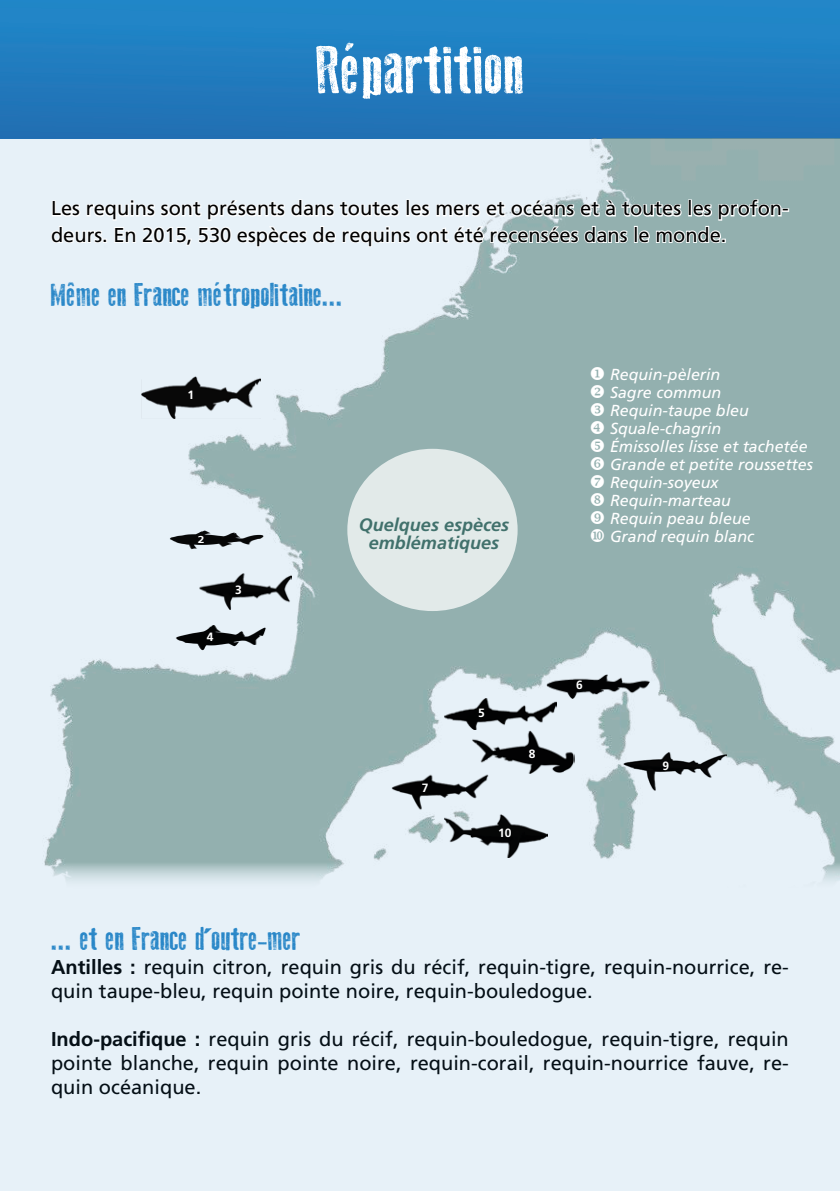
<style>
.page{position:relative;width:840px;height:1191px;background:#fff}
.page>*{position:absolute;margin:0;border:0;box-sizing:border-box;transform-origin:0 0}
.t1{font:68px "Old Press";color:#fff}
.t2{font:32px "Old Press";color:#2987c8}
.t3{font:20px/24px "Frutiger";color:#000}
.t4{font:italic 700 18px/18px "Frutiger";color:#41716c;text-align:center}
.t5{font:italic 16px/18px "Frutiger";color:#fff}
.t6{font:700 12px "Frutiger";color:#fff}
.t7{font:700 10px "Frutiger";color:#fff;scale:1.19 1}
.s1{font-weight:700}
</style>
<div class="page">
<img style="left:0;top:0;width:839px;height:138px">
<div style="left:0;top:138px;width:839px;height:1053px;background:#e7f1f8"></div>
<img style="left:22px;top:138px;width:817px;height:743px">
<img style="left:200px;top:573px;width:91px;height:36px">
<img style="left:141px;top:376px;width:119px;height:43px">
<img style="left:174px;top:624px;width:92px;height:28px">
<img style="left:169px;top:528px;width:95px;height:22px">
<img style="left:444px;top:814px;width:103px;height:44px">
<img style="left:471px;top:731px;width:103px;height:42px">
<img style="left:390px;top:770px;width:100px;height:44px">
<img style="left:623px;top:752px;width:103px;height:38px">
<img style="left:546px;top:674px;width:103px;height:24px">
<img style="left:444px;top:698px;width:111px;height:32px">
<div style="left:347px;top:449px;width:170px;height:162px;background:#e2eae9;border-radius:50%"></div>
<svg style="left:50px;top:198px;width:738px;height:50px"></svg>
<div style="left:590px;top:403px;width:13px;height:139px;background:#93b0af"></div>
<h1 class="t1" style="left:316px;top:32px;width:209px">Répartition</h1>
<p class="t3" style="left:51px;top:195px;width:739px;line-height:26.4px">Les requins sont présents dans toutes les mers et océans et à toutes les profon&shy;deurs. En 2015, 530 espèces de requins ont été recensées dans le monde.</p>
<h2 class="t2" style="left:51px;top:276px;width:293px">Même en France métropolitaine...</h2>
<p class="t6" style="left:187px;top:387px;width:8px">1</p>
<p class="t7" style="left:197px;top:533px;width:7px">2</p>
<p class="t6" style="left:207px;top:630px;width:8px">4</p>
<p class="t6" style="left:235px;top:582px;width:8px">3</p>
<p class="t4" style="left:359px;top:515px;width:152px">Quelques espèces emblématiques</p>
<p class="t5" style="left:589px;top:365px;width:132px">◆ Requin-pèlerin</p>
<p class="t5" style="left:609px;top:383px;width:204px;text-indent:-20px">❖ Sagre commun<br>Requin-taupe bleu<br>Squale-chagrin<br>Émissolles lisse et tachetée<br>Grande et petite roussettes<br>Requin-soyeux<br>Requin-marteau<br>Requin peau bleue<br>Grand requin blanc</p>
<p class="t6" style="left:422px;top:780px;width:8px">7</p>
<p class="t6" style="left:478px;top:705px;width:8px">5</p>
<p class="t6" style="left:528px;top:746px;width:8px">8</p>
<p class="t6" style="left:497px;top:826px;width:15px">10</p>
<p class="t6" style="left:575px;top:678px;width:8px">6</p>
<p class="t6" style="left:662px;top:758px;width:8px">9</p>
<h2 class="t2" style="left:51px;top:921px;width:251px">... et en France d’outre-mer</h2>
<p class="t3" style="left:51px;top:955px;width:739px"><span class="s1">Antilles :</span> requin citron, requin gris du récif, requin-tigre, requin-nourrice, re&shy;quin taupe-bleu, requin pointe noire, requin-bouledogue.</p>
<p class="t3" style="left:51px;top:1027px;width:739px;text-align:justify"><span class="s1">Indo-pacifique :</span> requin gris du récif, requin-bouledogue, requin-tigre, requin pointe blanche, requin pointe noire, requin-corail, requin-nourrice fauve, re&shy;quin océanique.</p>
</div>
